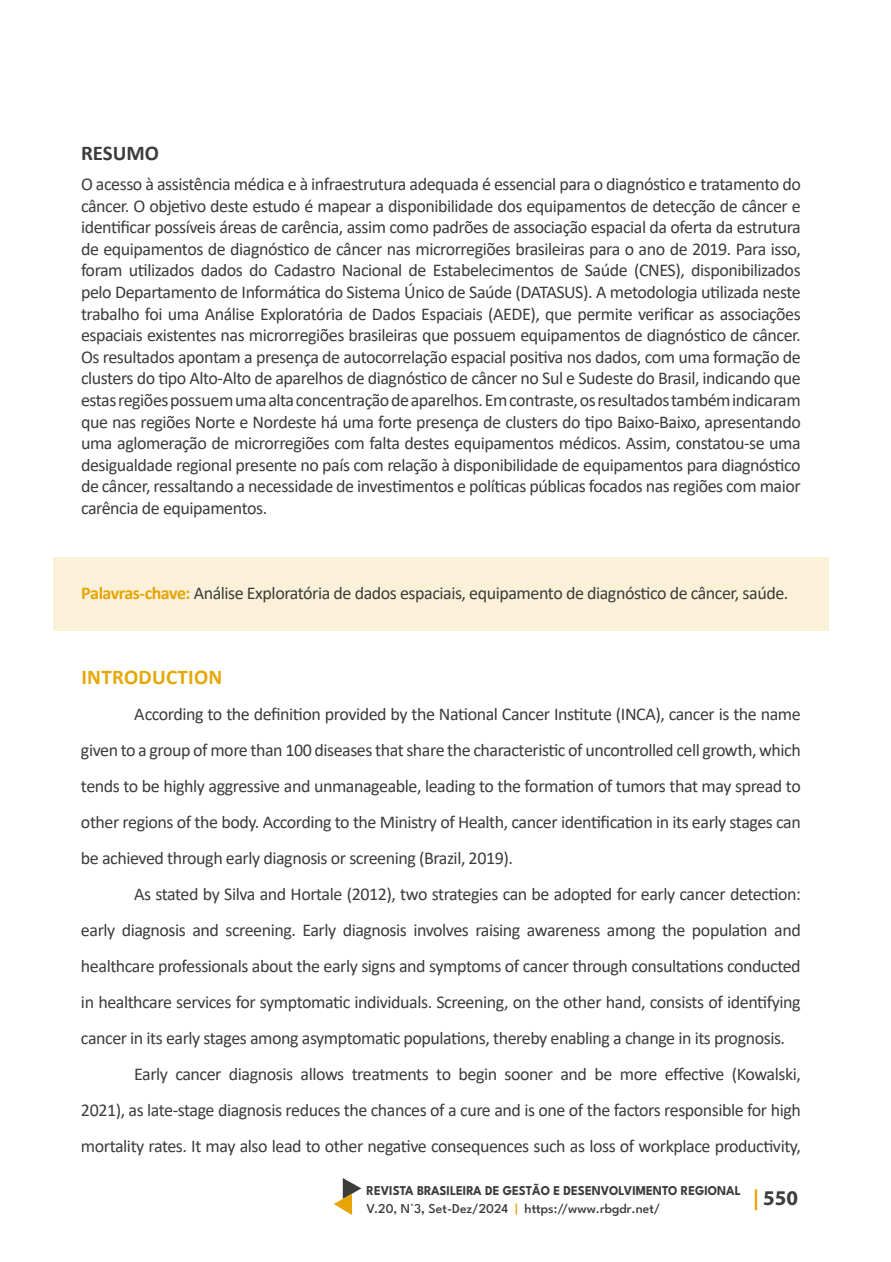
<style>
.page{position:relative;width:891px;height:1262px;background:#fff}
.page>*{position:absolute;margin:0;border:0;box-sizing:border-box;transform-origin:0 0}
.t1{font:700 21px "Calibri";letter-spacing:.015em;color:#e5a809}
.t2{font:700 21px "Calibri";color:#3c3c3b}
.t3{font:700 21px "Myriad Pro";color:#3c3c3b}
.t4{font:18px/21.6px "Calibri";letter-spacing:-.025em;color:#3c3c3b;text-align:justify}
.t5{font:700 13.5px/18px "League Spartan";color:#3c3c3b;scale:.94 1}
.s1{font-weight:700;color:#e6a405}
.s2{font-weight:500}
.s3{font-weight:600}
.s4{font-weight:500;color:#e6a405}
.s5{color:#e6a405}
</style>
<div class="page">
<svg style="left:334px;top:1178px;width:27px;height:37px"></svg>
<div style="left:53px;top:557px;width:776px;height:73px;background:#fbf1d9"></div>
<p class="t2" style="left:81px;top:138px;width:80px">RESUMO</p>
<p class="t4" style="left:81px;top:173px;width:721px">O acesso à assistência médica e à infraestrutura adequada é essencial para o diagnóstico e tratamento do câncer. O objetivo deste estudo é mapear a disponibilidade dos equipamentos de detecção de câncer e identificar possíveis áreas de carência, assim como padrões de associação espacial da oferta da estrutura de equipamentos de diagnóstico de câncer nas microrregiões brasileiras para o ano de 2019. Para isso, foram utilizados dados do Cadastro Nacional de Estabelecimentos de Saúde (CNES), disponibilizados pelo Departamento de Informática do Sistema Único de Saúde (DATASUS). A metodologia utilizada neste trabalho foi uma Análise Exploratória de Dados Espaciais (AEDE), que permite verificar as associações espaciais existentes nas microrregiões brasileiras que possuem equipamentos de diagnóstico de câncer.<br>Os resultados apontam a presença de autocorrelação espacial positiva nos dados, com uma formação de clusters do tipo Alto-Alto de aparelhos de diagnóstico de câncer no Sul e Sudeste do Brasil, indicando que estas regiões possuem uma alta concentração de aparelhos. Em contraste, os resultados também indicaram que nas regiões Norte e Nordeste há uma forte presença de clusters do tipo Baixo-Baixo, apresentando uma aglomeração de microrregiões com falta destes equipamentos médicos. Assim, constatou-se uma desigualdade regional presente no país com relação à disponibilidade de equipamentos para diagnóstico de câncer, ressaltando a necessidade de investimentos e políticas públicas focados nas regiões com maior carência de equipamentos.</p>
<p class="t4" style="left:81px;top:581px;width:709px"><span class="s1">Palavras-chave:</span> Análise Exploratória de dados espaciais, equipamento de diagnóstico de câncer, saúde.</p>
<p class="t1" style="left:81px;top:662px;width:143px">INTRODUCTION</p>
<p class="t4" style="left:81px;top:696px;width:721px;line-height:36px;text-indent:53px">According to the definition provided by the National Cancer Institute (INCA), cancer is the name given to a group of more than 100 diseases that share the characteristic of uncontrolled cell growth, which tends to be highly aggressive and unmanageable, leading to the formation of tumors that may spread to other regions of the body. According to the Ministry of Health, cancer identification in its early stages can be achieved through early diagnosis or screening (Brazil, 2019).</p>
<p class="t4" style="left:134px;top:883px;width:668px">As stated by Silva and Hortale (2012), two strategies can be adopted for early cancer detection:</p>
<p class="t4" style="left:81px;top:919px;width:721px">early diagnosis and screening. Early diagnosis involves raising awareness among the population and</p>
<p class="t4" style="left:81px;top:955px;width:721px">healthcare professionals about the early signs and symptoms of cancer through consultations conducted</p>
<p class="t4" style="left:81px;top:991px;width:721px">in healthcare services for symptomatic individuals. Screening, on the other hand, consists of identifying</p>
<p class="t4" style="left:81px;top:1027px;width:706px">cancer in its early stages among asymptomatic populations, thereby enabling a change in its prognosis.</p>
<p class="t4" style="left:134px;top:1063px;width:668px">Early cancer diagnosis allows treatments to begin sooner and be more effective (Kowalski,</p>
<p class="t4" style="left:81px;top:1099px;width:721px">2021), as late-stage diagnosis reduces the chances of a cure and is one of the factors responsible for high</p>
<p class="t4" style="left:81px;top:1135px;width:721px">mortality rates. It may also lead to other negative consequences such as loss of workplace productivity,</p>
<p class="t5" style="left:367px;top:1180px;width:400px">REVISTA BRASILEIRA DE GESTÃO E DESENVOLVIMENTO REGIONAL<br><span class="s2">V.20, N°3</span><span class="s3">,</span> <span class="s2">Set-Dez/2024</span> <span class="s4">|</span> <span class="s2">https://www.rbgdr.net/</span></p>
<p class="t3" style="left:753px;top:1184px;width:47px"><span class="s5">|</span> 550</p>
</div>
